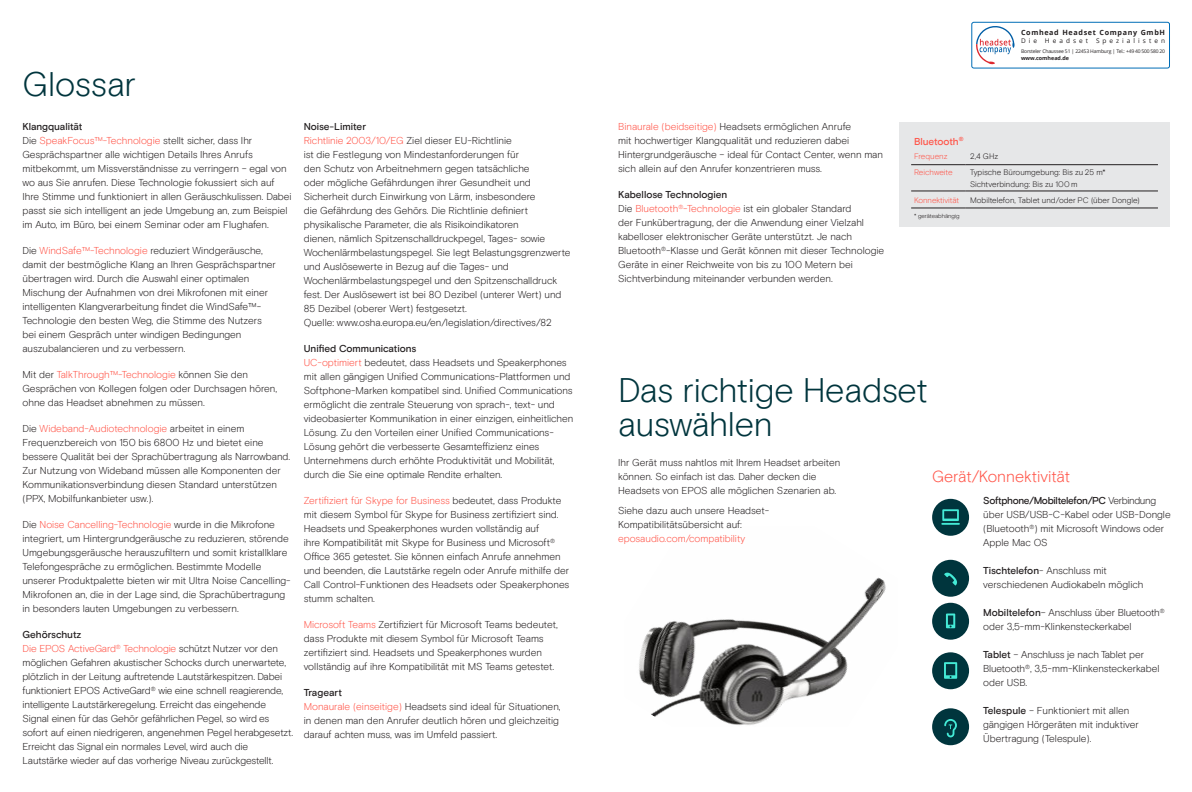
<style>
.page{position:relative;width:1192px;height:792px;background:#fff}
.page>*{position:absolute;margin:0;border:0;box-sizing:border-box;transform-origin:0 0}
.t1{font:300 34px/34px "EPOS Basis";letter-spacing:-.01em;color:#00353d}
.t2{font:300 16px "EPOS Basis";color:#ff5549}
.t3{font:300 10px/14px "EPOS Basis";letter-spacing:-.005em;color:#231f20}
.t4{font:300 10px "EPOS Basis";color:#ff5549}
.t5{font:500 10px "EPOS Basis";letter-spacing:-.01em;color:#ff5549}
.t6{font:300 8px/11.5px "EPOS Basis";color:#231f20}
.t7{font:300 8px "EPOS Basis";letter-spacing:-.005em;color:#ff5549}
.t8{font:700 7.2px "Open Sans";letter-spacing:.09em;color:#231f20}
.t9{font:6.5px "Open Sans";letter-spacing:.47em;color:#231f20}
.t10{font:300 6px "EPOS Basis";letter-spacing:-.01em;color:#231f20}
.t11{font:700 5.4px "Open Sans";color:#231f20}
.t12{font:5px "Open Sans";letter-spacing:-.03em;color:#231f20}
.s1{font-weight:500}
.s2{color:#ff5549}
</style>
<div class="page">
<div style="left:899px;top:122px;width:270px;height:105px;background:#e6e7e8"></div>
<hr style="left:910px;top:164px;width:55px;height:1px;background:#231f20">
<hr style="left:965px;top:164px;width:192px;height:1px;background:#231f20">
<hr style="left:910px;top:191px;width:55px;height:1px;background:#231f20">
<hr style="left:965px;top:191px;width:192px;height:1px;background:#231f20">
<hr style="left:910px;top:208px;width:55px;height:1px;background:#231f20">
<hr style="left:965px;top:208px;width:192px;height:1px;background:#231f20">
<img style="left:639px;top:577px;width:247px;height:148px">
<div style="left:931px;top:499px;width:37px;height:37px;background:#00353d;border-radius:50%"></div>
<svg style="left:941px;top:509px;width:18px;height:16px"></svg>
<div style="left:931px;top:560px;width:37px;height:37px;background:#00353d;border-radius:50%"></div>
<svg style="left:944px;top:572px;width:13px;height:13px"></svg>
<div style="left:931px;top:603px;width:37px;height:37px;background:#00353d;border-radius:50%"></div>
<svg style="left:946px;top:613px;width:9px;height:15px"></svg>
<div style="left:931px;top:652px;width:37px;height:37px;background:#00353d;border-radius:50%"></div>
<svg style="left:944px;top:662px;width:12px;height:17px"></svg>
<div style="left:931px;top:708px;width:37px;height:37px;background:#00353d;border-radius:50%"></div>
<svg style="left:944px;top:719px;width:12px;height:18px"></svg>
<div style="left:971px;top:22px;width:198px;height:46px;background:#fff;border:1px solid #006db6;border-radius:2px"></div>
<svg style="left:976px;top:26px;width:38px;height:38px"></svg>
<h1 class="t1" style="left:22px;top:70px;width:115px">Glossar</h1>
<p class="t3" style="left:22px;top:120px;width:271px"><span class="s1">Klangqualität<br></span>Die <span class="s2">SpeakFocus™-Technologie</span> stellt sicher, dass Ihr Gesprächspartner alle wichtigen Details Ihres Anrufs mitbekommt, um Missverständnisse zu verringern – egal von wo aus Sie anrufen. Diese Technologie fokussiert sich auf Ihre Stimme und funktioniert in allen Geräuschkulissen. Dabei passt sie sich intelligent an jede Umgebung an, zum Beispiel im Auto, im Büro, bei einem Seminar oder am Flughafen.</p>
<p class="t3" style="left:22px;top:244px;width:255px">Die <span class="s2">WindSafe™-Technologie</span> reduziert Windgeräusche, damit der bestmögliche Klang an Ihren Gesprächspartner übertragen wird. Durch die Auswahl einer optimalen Mischung der Aufnahmen von drei Mikrofonen mit einer intelligenten Klangverarbeitung findet die WindSafe™- Technologie den besten Weg, die Stimme des Nutzers bei einem Gespräch unter windigen Bedingungen auszubalancieren und zu verbessern.</p>
<p class="t3" style="left:22px;top:368px;width:256px">Mit der <span class="s2">TalkThrough™-Technologie</span> können Sie den<br>Gesprächen von Kollegen folgen oder Durchsagen hören, ohne das Headset abnehmen zu müssen.</p>
<p class="t3" style="left:22px;top:422px;width:269px">Die <span class="s2">Wideband-Audiotechnologie</span> arbeitet in einem Frequenzbereich von 150 bis 6800 Hz und bietet eine bessere Qualität bei der Sprachübertragung als Narrowband.<br>Zur Nutzung von Wideband müssen alle Komponenten der Kommunikationsverbindung diesen Standard unterstützen (PPX, Mobilfunkanbieter usw.).</p>
<p class="t3" style="left:22px;top:518px;width:270px">Die <span class="s2">Noise Cancelling-Technologie</span> wurde in die Mikrofone integriert, um Hintergrundgeräusche zu reduzieren, störende Umgebungsgeräusche herauszufiltern und somit kristallklare Telefongespräche zu ermöglichen. Bestimmte Modelle unserer Produktpalette bieten wir mit Ultra Noise Cancelling-Mikrofonen an, die in der Lage sind, die Sprachübertragung in besonders lauten Umgebungen zu verbessern.</p>
<p class="t3" style="left:22px;top:628px;width:272px"><span class="s1">Gehörschutz<br></span><span class="s2">Die EPOS ActiveGard</span><sup>®</sup> <span class="s2">Technologie</span> schützt Nutzer vor den möglichen Gefahren akustischer Schocks durch unerwartete, plötzlich in der Leitung auftretende Lautstärkespitzen. Dabei funktioniert EPOS ActiveGard<sup>®</sup> wie eine schnell reagierende, intelligente Lautstärkeregelung. Erreicht das eingehende Signal einen für das Gehör gefährlichen Pegel, so wird es sofort auf einen niedrigeren, angenehmen Pegel herabgesetzt.<br>Erreicht das Signal ein normales Level, wird auch die Lautstärke wieder auf das vorherige Niveau zurückgestellt.</p>
<p class="t3" style="left:304px;top:120px;width:268px"><span class="s1">Noise-Limiter<br></span><span class="s2">Richtlinie 2003/10/EG</span> Ziel dieser EU-Richtlinie<br>ist die Festlegung von Mindestanforderungen für<br>den Schutz von Arbeitnehmern gegen tatsächliche<br>oder mögliche Gefährdungen ihrer Gesundheit und Sicherheit durch Einwirkung von Lärm, insbesondere<br>die Gefährdung des Gehörs. Die Richtlinie definiert physikalische Parameter, die als Risikoindikatoren<br>dienen, nämlich Spitzenschalldruckpegel, Tages- sowie Wochenlärmbelastungspegel. Sie legt Belastungsgrenzwerte und Auslösewerte in Bezug auf die Tages- und Wochenlärmbelastungspegel und den Spitzenschalldruck fest. Der Auslösewert ist bei 80 Dezibel (unterer Wert) und 85 Dezibel (oberer Wert) festgesetzt.<br>Quelle: www.osha.europa.eu/en/legislation/directives/82</p>
<p class="t3" style="left:304px;top:342px;width:271px"><span class="s1">Unified Communications<br></span><span class="s2">UC-optimiert</span> bedeutet, dass Headsets und Speakerphones mit allen gängigen Unified Communications-Plattformen und Softphone-Marken kompatibel sind. Unified Communications ermöglicht die zentrale Steuerung von sprach-, text- und videobasierter Kommunikation in einer einzigen, einheitlichen Lösung. Zu den Vorteilen einer Unified Communications-Lösung gehört die verbesserte Gesamteffizienz eines Unternehmens durch erhöhte Produktivität und Mobilität, durch die Sie eine optimale Rendite erhalten.</p>
<p class="t3" style="left:304px;top:494px;width:267px"><span class="s2">Zertifiziert für Skype for Business</span> bedeutet, dass Produkte mit diesem Symbol für Skype for Business zertifiziert sind.<br>Headsets und Speakerphones wurden vollständig auf<br>ihre Kompatibilität mit Skype for Business und Microsoft<sup>® </sup>Office 365 getestet. Sie können einfach Anrufe annehmen und beenden, die Lautstärke regeln oder Anrufe mithilfe der Call Control-Funktionen des Headsets oder Speakerphones stumm schalten.</p>
<p class="t3" style="left:304px;top:618px;width:255px"><span class="s2">Microsoft Teams</span> Zertifiziert für Microsoft Teams bedeutet, dass Produkte mit diesem Symbol für Microsoft Teams zertifiziert sind. Headsets und Speakerphones wurden vollständig auf ihre Kompatibilität mit MS Teams getestet.</p>
<p class="t3" style="left:304px;top:686px;width:258px"><span class="s1">Trageart<br></span><span class="s2">Monaurale (einseitige)</span> Headsets sind ideal für Situationen, in denen man den Anrufer deutlich hören und gleichzeitig darauf achten muss, was im Umfeld passiert.</p>
<p class="t3" style="left:618px;top:120px;width:266px"><span class="s2">Binaurale (beidseitige)</span> Headsets ermöglichen Anrufe<br>mit hochwertiger Klangqualität und reduzieren dabei Hintergrundgeräusche – ideal für Contact Center, wenn man sich allein auf den Anrufer konzentrieren muss.</p>
<p class="t3" style="left:618px;top:188px;width:267px"><span class="s1">Kabellose Technologien<br></span>Die <span class="s2">Bluetooth</span><sup>®</sup><span class="s2">-Technologie</span> ist ein globaler Standard<br>der Funkübertragung, der die Anwendung einer Vielzahl kabelloser elektronischer Geräte unterstützt. Je nach Bluetooth<sup>®</sup>-Klasse und Gerät können mit dieser Technologie Geräte in einer Reichweite von bis zu 100 Metern bei Sichtverbindung miteinander verbunden werden.</p>
<p class="t8" style="left:1020px;top:29px;width:145px">Comhead Headset Company GmbH</p>
<p class="t9" style="left:1020px;top:38px;width:145px">Die Headset Spezialisten</p>
<p class="t12" style="left:1020px;top:49px;width:145px">Borsteler Chaussee 51 | 22453 Hamburg | Tel.: +49 40 500 580 20</p>
<p class="t11" style="left:1020px;top:56px;width:50px">www.comhead.de</p>
<p class="t5" style="left:913px;top:137px;width:51px">Bluetooth<sup>®</sup></p>
<p class="t7" style="left:913px;top:153px;width:35px">Frequenz</p>
<p class="t6" style="left:969px;top:151px;width:30px">2,4 GHz</p>
<p class="t7" style="left:913px;top:169px;width:40px">Reichweite</p>
<p class="t6" style="left:969px;top:167px;width:137px">Typische Büroumgebung: Bis zu 25 m*<br>Sichtverbindung: Bis zu 100 m</p>
<p class="t7" style="left:913px;top:196px;width:47px">Konnektivität</p>
<p class="t6" style="left:969px;top:195px;width:171px">Mobiltelefon, Tablet und/oder PC (über Dongle)</p>
<p class="t10" style="left:913px;top:213px;width:47px">* geräteabhängig</p>
<h1 class="t1" style="left:618px;top:375px;width:311px">Das richtige Headset auswählen</h1>
<p class="t3" style="left:618px;top:456px;width:223px">Ihr Gerät muss nahtlos mit Ihrem Headset arbeiten können. So einfach ist das. Daher decken die<br>Headsets von EPOS alle möglichen Szenarien ab.</p>
<p class="t3" style="left:618px;top:504px;width:152px">Siehe dazu auch unsere Headset-<br>Kompatibilitätsübersicht auf:</p>
<p class="t4" style="left:618px;top:534px;width:129px">eposaudio.com/compatibility</p>
<h2 class="t2" style="left:931px;top:469px;width:139px">Gerät/Konnektivität</h2>
<p class="t3" style="left:983px;top:494px;width:189px"><span class="s1">Softphone/Mobiltelefon/PC</span> Verbindung über USB/USB-C-Kabel oder USB-Dongle (Bluetooth<sup>®</sup>) mit Microsoft Windows oder Apple Mac OS</p>
<p class="t3" style="left:983px;top:564px;width:162px"><span class="s1">Tischtelefon</span>- Anschluss mit verschiedenen Audiokabeln möglich</p>
<p class="t3" style="left:983px;top:606px;width:183px"><span class="s1">Mobiltelefon</span>– Anschluss über Bluetooth<sup>® </sup>oder 3,5-mm-Klinkensteckerkabel</p>
<p class="t3" style="left:983px;top:648px;width:178px"><span class="s1">Tablet</span> – Anschluss je nach Tablet per<br>Bluetooth<sup>®</sup>, 3,5-mm-Klinkensteckerkabel oder USB.</p>
<p class="t3" style="left:983px;top:704px;width:157px"><span class="s1">Telespule</span> – Funktioniert mit allen gängigen Hörgeräten mit induktiver<br>Übertragung (Telespule).</p>
</div>
